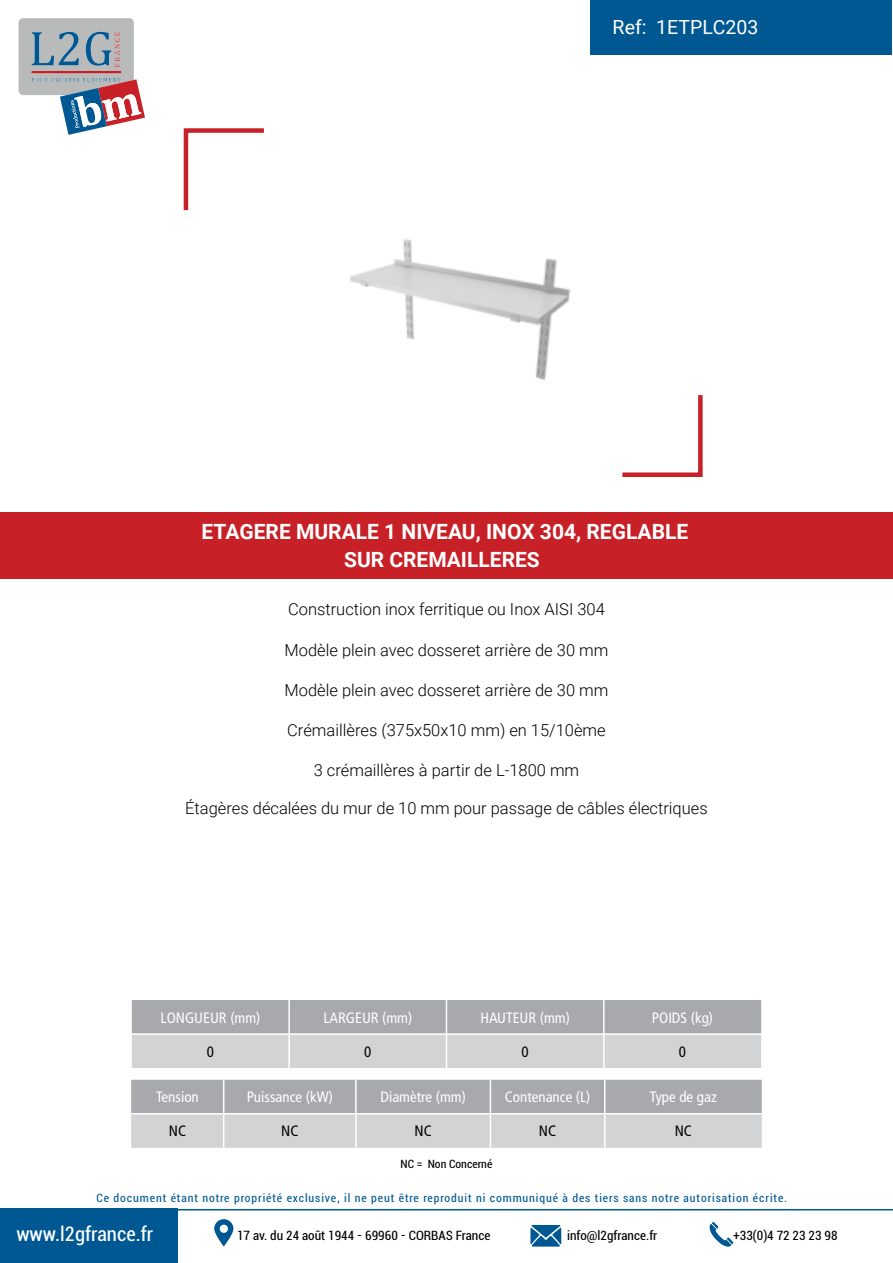
<style>
.page{position:relative;width:893px;height:1263px;background:#fff}
.page>*{position:absolute;margin:0;border:0;box-sizing:border-box;transform-origin:0 0}
.t1{font:700 21px/27.9px "Roboto";color:#fff;text-align:center}
.t2{font:condensed 21px "Roboto";color:#fff}
.t3{font:19.5px "Roboto";color:#fff}
.t4{font:300 16.5px "Roboto";color:#000}
.t5{font:condensed 15px "Frutiger LT Std";color:#fff}
.t6{font:condensed 15px "Frutiger LT Std";color:#000}
.t7{font:condensed 13.5px "Roboto";color:#000}
.t8{font:condensed 12px "Roboto";letter-spacing:.075em;color:#005893}
.t9{font:condensed 12px "Roboto";color:#000}
</style>
<div class="page">
<div style="left:0;top:513px;width:893px;height:66px;background:#c72127"></div>
<svg style="left:622px;top:395px;width:81px;height:82px"></svg>
<svg style="left:183px;top:128px;width:81px;height:83px"></svg>
<svg style="left:18px;top:18px;width:127px;height:117px"></svg>
<div style="left:590px;top:0;width:301px;height:54px;background:#005893"></div>
<div style="left:0;top:1209px;width:178px;height:54px;background:#005893"></div>
<hr style="left:178px;top:1209px;width:715px;height:1px;background:#005893">
<svg style="left:214px;top:1219px;width:20px;height:27px"></svg>
<svg style="left:530px;top:1225px;width:31px;height:21px"></svg>
<svg style="left:710px;top:1222px;width:23px;height:24px"></svg>
<img style="left:218px;top:143px;width:452px;height:320px">
<svg style="left:132px;top:1000px;width:629px;height:68px;background:#bcbec0"></svg>
<hr style="left:288px;top:1000px;width:2px;height:33px;background:#fff">
<hr style="left:446px;top:1000px;width:1px;height:33px;background:#fff">
<hr style="left:603px;top:1000px;width:2px;height:33px;background:#fff">
<hr style="left:132px;top:1033px;width:157px;height:2px;background:#fff">
<hr style="left:289px;top:1033px;width:157px;height:2px;background:#fff">
<hr style="left:288px;top:1035px;width:2px;height:33px;background:#fff">
<hr style="left:446px;top:1033px;width:158px;height:2px;background:#fff">
<hr style="left:446px;top:1035px;width:1px;height:33px;background:#fff">
<hr style="left:604px;top:1033px;width:157px;height:2px;background:#fff">
<hr style="left:603px;top:1035px;width:2px;height:33px;background:#fff">
<svg style="left:131px;top:1080px;width:631px;height:68px;background:#bcbec0"></svg>
<hr style="left:223px;top:1080px;width:1px;height:33px;background:#fff">
<hr style="left:355px;top:1080px;width:2px;height:33px;background:#fff">
<hr style="left:490px;top:1080px;width:1px;height:33px;background:#fff">
<hr style="left:604px;top:1080px;width:1px;height:33px;background:#fff">
<hr style="left:131px;top:1113px;width:93px;height:1px;background:#fff">
<hr style="left:224px;top:1113px;width:132px;height:1px;background:#fff">
<hr style="left:223px;top:1114px;width:1px;height:34px;background:#fff">
<hr style="left:356px;top:1113px;width:134px;height:1px;background:#fff">
<hr style="left:355px;top:1114px;width:2px;height:34px;background:#fff">
<hr style="left:490px;top:1113px;width:115px;height:1px;background:#fff">
<hr style="left:490px;top:1114px;width:1px;height:34px;background:#fff">
<hr style="left:605px;top:1113px;width:157px;height:1px;background:#fff">
<hr style="left:604px;top:1114px;width:1px;height:34px;background:#fff">
<p class="t3" style="left:613px;top:13px;width:35px">Ref:</p>
<p class="t3" style="left:656px;top:13px;width:104px">1ETPLC203</p>
<p class="t1" style="left:202px;top:516px;width:488px">ETAGERE MURALE 1 NIVEAU, INOX 304, REGLABLE<br>SUR CREMAILLERES</p>
<p class="t4" style="left:288px;top:598px;width:318px">Construction inox ferritique ou Inox AISI 304</p>
<p class="t4" style="left:285px;top:638px;width:325px">Modèle plein avec dosseret arrière de 30 mm</p>
<p class="t4" style="left:285px;top:678px;width:325px">Modèle plein avec dosseret arrière de 30 mm</p>
<p class="t4" style="left:287px;top:718px;width:320px">Crémaillères (375x50x10 mm) en 15/10ème</p>
<p class="t4" style="left:314px;top:758px;width:267px">3 crémaillères à partir de L-1800 mm</p>
<p class="t4" style="left:185px;top:797px;width:524px">Étagères décalées du mur de 10 mm pour passage de câbles électriques</p>
<p class="t5" style="left:161px;top:1009px;width:101px">LONGUEUR (mm)</p>
<p class="t5" style="left:323px;top:1009px;width:90px">LARGEUR (mm)</p>
<p class="t5" style="left:480px;top:1009px;width:91px">HAUTEUR (mm)</p>
<p class="t5" style="left:652px;top:1009px;width:63px">POIDS (kg)</p>
<p class="t6" style="left:207px;top:1043px;width:9px">0</p>
<p class="t6" style="left:364px;top:1043px;width:9px">0</p>
<p class="t6" style="left:522px;top:1043px;width:9px">0</p>
<p class="t6" style="left:679px;top:1043px;width:9px">0</p>
<p class="t5" style="left:156px;top:1088px;width:44px">Tension</p>
<p class="t5" style="left:247px;top:1088px;width:88px">Puissance (kW)</p>
<p class="t5" style="left:380px;top:1088px;width:87px">Diamètre (mm)</p>
<p class="t5" style="left:505px;top:1088px;width:87px">Contenance (L)</p>
<p class="t5" style="left:650px;top:1088px;width:69px">Type de gaz</p>
<p class="t6" style="left:169px;top:1122px;width:19px">NC</p>
<p class="t6" style="left:281px;top:1122px;width:19px">NC</p>
<p class="t6" style="left:415px;top:1122px;width:19px">NC</p>
<p class="t6" style="left:539px;top:1122px;width:19px">NC</p>
<p class="t6" style="left:675px;top:1122px;width:19px">NC</p>
<p class="t9" style="left:401px;top:1156px;width:93px">NC = Non Concerné</p>
<p class="t8" style="left:97px;top:1190px;width:692px">Ce document étant notre propriété exclusive, il ne peut être reproduit ni communiqué à des tiers sans notre autorisation écrite.</p>
<p class="t2" style="left:16px;top:1219px;width:138px">www.l2gfrance.fr</p>
<p class="t7" style="left:237px;top:1227px;width:255px">17 av. du 24 août 1944 - 69960 - CORBAS France</p>
<p class="t7" style="left:567px;top:1227px;width:92px">info@l2gfrance.fr</p>
<p class="t7" style="left:733px;top:1227px;width:106px">+33(0)4 72 23 23 98</p>
</div>
